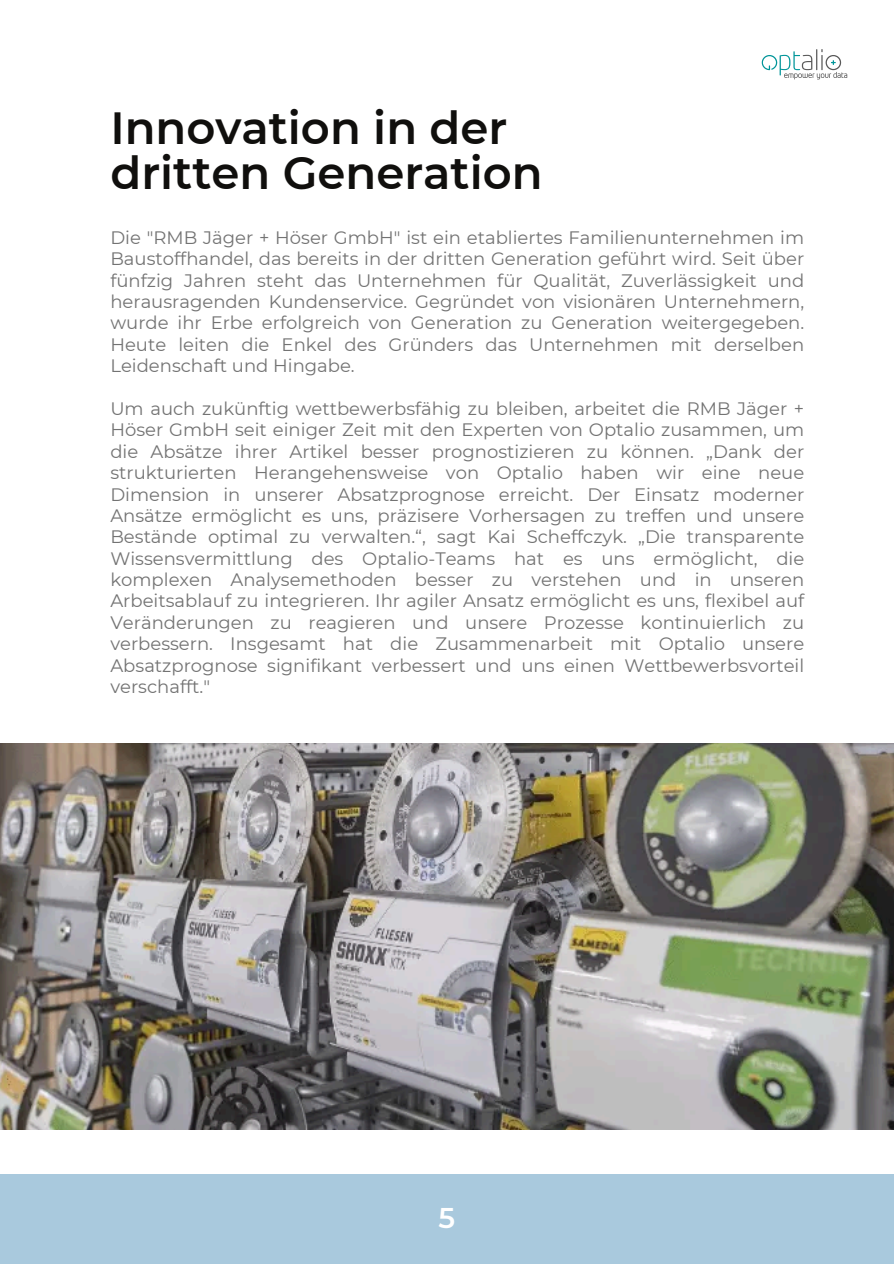
<style>
.page{position:relative;width:894px;height:1264px;background:#fff}
.page>*{position:absolute;margin:0;border:0;box-sizing:border-box;transform-origin:0 0}
.t1{font:600 45px/45px "Montserrat";color:#100f0d}
.t2{font:600 28.5px "Montserrat";color:#fff}
.t3{font:18px/21.3px "Montserrat";color:#737373;text-align:justify}
</style>
<div class="page">
<img style="left:0;top:743px;width:893px;height:386px">
<div style="left:0;top:1174px;width:893px;height:89px;background:#a9c9dd"></div>
<svg style="left:761px;top:49px;width:86px;height:30px"></svg>
<h1 class="t1" style="left:110px;top:105px;width:433px">Innovation in der dritten Generation</h1>
<p class="t3" style="left:110px;top:227px;width:695px">Die "RMB Jäger + Höser GmbH" ist ein etabliertes Familienunternehmen im Baustoffhandel, das bereits in der dritten Generation geführt wird. Seit über fünfzig Jahren steht das Unternehmen für Qualität, Zuverlässigkeit und herausragenden Kundenservice. Gegründet von visionären Unternehmern, wurde ihr Erbe erfolgreich von Generation zu Generation weitergegeben.<br>Heute leiten die Enkel des Gründers das Unternehmen mit derselben Leidenschaft und Hingabe.</p>
<p class="t3" style="left:110px;top:398px;width:695px">Um auch zukünftig wettbewerbsfähig zu bleiben, arbeitet die RMB Jäger + Höser GmbH seit einiger Zeit mit den Experten von Optalio zusammen, um die Absätze ihrer Artikel besser prognostizieren zu können. „Dank der strukturierten Herangehensweise von Optalio haben wir eine neue Dimension in unserer Absatzprognose erreicht. Der Einsatz moderner Ansätze ermöglicht es uns, präzisere Vorhersagen zu treffen und unsere Bestände optimal zu verwalten.“, sagt Kai Scheffczyk. „Die transparente Wissensvermittlung des Optalio-Teams hat es uns ermöglicht, die komplexen Analysemethoden besser zu verstehen und in unseren Arbeitsablauf zu integrieren. Ihr agiler Ansatz ermöglicht es uns, flexibel auf Veränderungen zu reagieren und unsere Prozesse kontinuierlich zu verbessern. Insgesamt hat die Zusammenarbeit mit Optalio unsere Absatzprognose signifikant verbessert und uns einen Wettbewerbsvorteil verschafft."</p>
<p class="t2" style="left:438px;top:1200px;width:18px">5</p>
</div>
